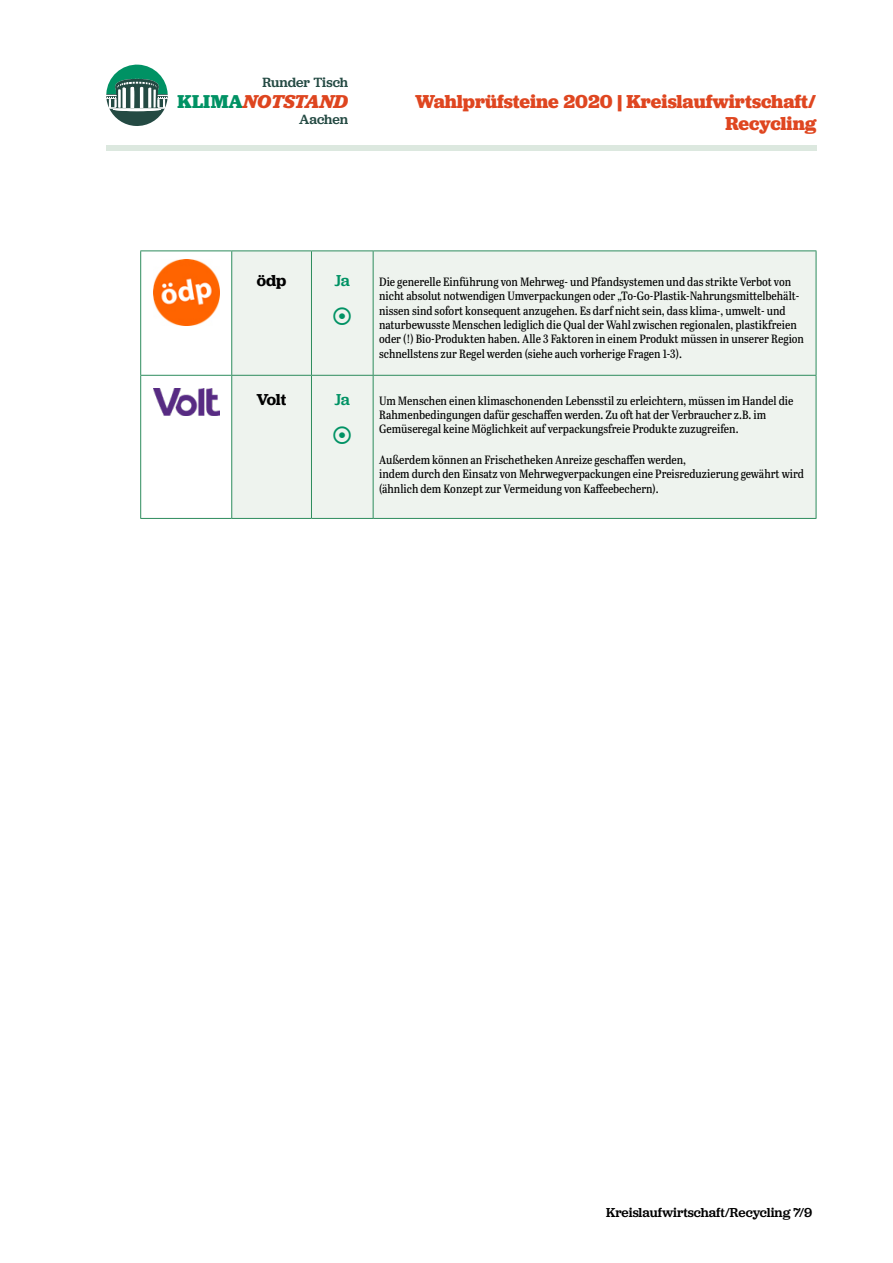
<style>
.page{position:relative;width:893px;height:1263px;background:#fff}
.page>*{position:absolute;margin:0;border:0;box-sizing:border-box;transform-origin:0 0}
.t1{font:700 19.5px/22.5px "Jubilat";color:#df4620;text-align:right}
.t2{font:italic 700 19.35px "Jubilat";color:#de451f}
.t3{font:600 16.5px "Jubilat";letter-spacing:-.005em;color:#000}
.t4{font:500 16.5px "Jubilat";color:#009264}
.t5{font:500 13.95px "Jubilat";color:#244a43}
.t6{font:500 13.5px "Jubilat";color:#000}
.t7{font:12px/14.4px "Abril Titling Cnd";color:#000}
.s1{font-style:normal;color:#009264}
</style>
<div class="page">
<svg style="left:106px;top:64px;width:62px;height:62px"></svg>
<div style="left:106px;top:146px;width:710px;height:5px;background:#dce8df"></div>
<div style="left:232px;top:251px;width:584px;height:267px;background:#eef3ee"></div>
<hr style="left:140px;top:250px;width:92px;height:1px;background:#2d8c5d">
<hr style="left:140px;top:251px;width:1px;height:124px;background:#2d8c5d">
<hr style="left:232px;top:250px;width:79px;height:1px;background:#2d8c5d">
<hr style="left:231px;top:251px;width:1px;height:124px;background:#2d8c5d">
<hr style="left:311px;top:250px;width:62px;height:1px;background:#2d8c5d">
<hr style="left:311px;top:251px;width:1px;height:124px;background:#2d8c5d">
<hr style="left:373px;top:250px;width:443px;height:1px;background:#2d8c5d">
<hr style="left:373px;top:251px;width:1px;height:124px;background:#2d8c5d">
<hr style="left:816px;top:251px;width:1px;height:124px;background:#2d8c5d">
<hr style="left:140px;top:375px;width:92px;height:1px;background:#2d8c5d">
<hr style="left:140px;top:376px;width:1px;height:142px;background:#2d8c5d">
<hr style="left:232px;top:375px;width:79px;height:1px;background:#2d8c5d">
<hr style="left:231px;top:376px;width:1px;height:142px;background:#2d8c5d">
<hr style="left:311px;top:375px;width:62px;height:1px;background:#2d8c5d">
<hr style="left:311px;top:376px;width:1px;height:142px;background:#2d8c5d">
<hr style="left:373px;top:375px;width:443px;height:1px;background:#2d8c5d">
<hr style="left:373px;top:376px;width:1px;height:142px;background:#2d8c5d">
<hr style="left:816px;top:376px;width:1px;height:142px;background:#2d8c5d">
<hr style="left:140px;top:518px;width:92px;height:1px;background:#2d8c5d">
<hr style="left:232px;top:518px;width:79px;height:1px;background:#2d8c5d">
<hr style="left:311px;top:518px;width:62px;height:1px;background:#2d8c5d">
<hr style="left:373px;top:518px;width:443px;height:1px;background:#2d8c5d">
<img style="left:154px;top:260px;width:66px;height:65px">
<img style="left:154px;top:388px;width:66px;height:27px">
<svg style="left:334px;top:308px;width:17px;height:17px"></svg>
<svg style="left:334px;top:427px;width:17px;height:17px"></svg>
<p class="t5" style="left:262px;top:74px;width:87px">Runder Tisch</p>
<h2 class="t2" style="left:178px;top:89px;width:172px"><span class="s1">KLIMA</span>NOTSTAND</h2>
<p class="t5" style="left:299px;top:110px;width:51px">Aachen</p>
<h1 class="t1" style="left:415px;top:90px;width:403px">Wahlprüfsteine 2020 | Kreislaufwirtschaft/<br>Recycling</h1>
<h3 class="t3" style="left:257px;top:270px;width:31px">ödp</h3>
<h3 class="t4" style="left:335px;top:270px;width:17px">Ja</h3>
<p class="t7" style="left:379px;top:274px;width:426px">Die generelle Einführung von Mehrweg- und Pfandsystemen und das strikte Verbot von nicht absolut notwendigen Umverpackungen oder „To-Go-Plastik-Nahrungsmittelbehält&shy;nissen sind sofort konsequent anzugehen. Es darf nicht sein, dass klima-, umwelt- und naturbewusste Menschen lediglich die Qual der Wahl zwischen regionalen, plastikfreien oder (!) Bio-Produkten haben. Alle 3 Faktoren in einem Produkt müssen in unserer Region schnellstens zur Regel werden (siehe auch vorherige Fragen 1-3).</p>
<h3 class="t3" style="left:257px;top:389px;width:31px">Volt</h3>
<h3 class="t4" style="left:335px;top:388px;width:17px">Ja</h3>
<p class="t7" style="left:379px;top:393px;width:416px">Um Menschen einen klimaschonenden Lebensstil zu erleichtern, müssen im Handel die<br>Rahmenbedingungen dafür geschaffen werden. Zu oft hat der Verbraucher z.B. im<br>Gemüseregal keine Möglichkeit auf verpackungsfreie Produkte zuzugreifen.</p>
<p class="t7" style="left:379px;top:452px;width:426px">Außerdem können an Frischetheken Anreize geschaffen werden,<br>indem durch den Einsatz von Mehrwegverpackungen eine Preisreduzierung gewährt wird (ähnlich dem Konzept zur Vermeidung von Kaffeebechern).</p>
<p class="t6" style="left:606px;top:1203px;width:207px">Kreislaufwirtschaft/Recycling 7/9</p>
</div>
